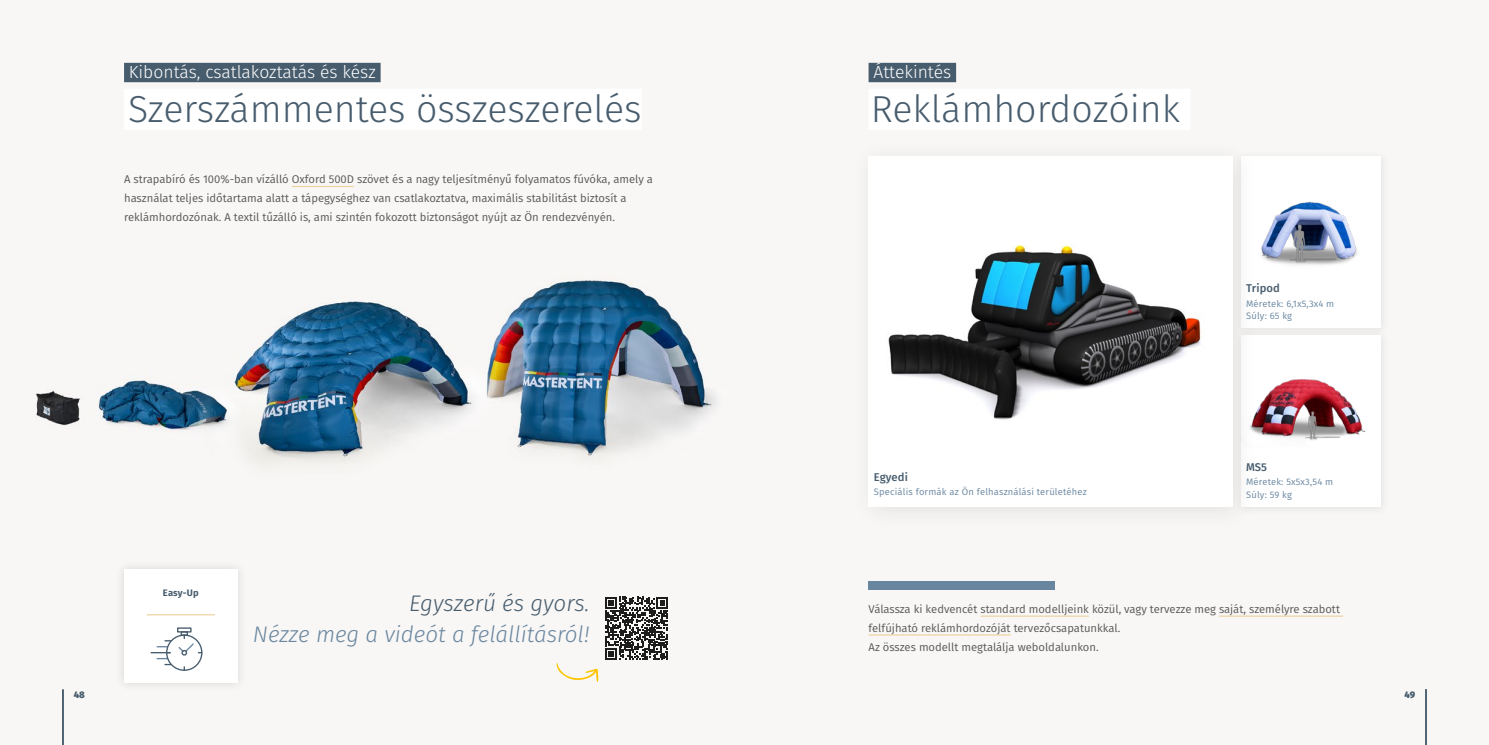
<style>
.page{position:relative;width:1489px;height:745px;background:#fff}
.page>*{position:absolute;margin:0;border:0;box-sizing:border-box;transform-origin:0 0}
.t1{font:300 37.5px "Fira Sans";color:#475c6d}
.t2{font:italic 300 22.5px "Fira Sans";color:#6986a0}
.t3{font:italic 300 22.5px "Fira Sans";color:#475c6d}
.t4{font:300 17.5px "Fira Sans";color:#fff}
.t5{font:11.25px/18.8px "Fira Sans";color:#575756}
.t6{font:500 11.25px "Fira Sans";letter-spacing:.01em;color:#475c6d}
.t7{font:9.38px/12.5px "Fira Sans";letter-spacing:.02em;color:#6986a0}
.t8{font:700 9.38px "Fira Sans";letter-spacing:.01em;color:#475c6d}
.t9{font:900 9.38px "Fira Sans";color:#475c6d}
</style>
<div class="page">
<img style="left:31px;top:62px;width:1396px;height:682px">
<svg style="left:556px;top:662px;width:42px;height:19px"></svg>
<div style="left:124px;top:63px;width:256px;height:19px;background:#475c6d"></div>
<div style="left:124px;top:89px;width:517px;height:41px;background:#fff"></div>
<div style="left:114px;top:559px;width:133px;height:133px;background:#f2f1ef"></div>
<div style="left:124px;top:569px;width:113px;height:113px;background:#fff"></div>
<div style="left:177px;top:627px;width:14px;height:5px;border:1px solid #475c6d"></div>
<svg style="left:151px;top:640px;width:20px;height:24px"></svg>
<svg style="left:167px;top:634px;width:35px;height:35px"></svg>
<div style="left:166px;top:634px;width:36px;height:36px;border:1px solid #475c6d;border-radius:50%"></div>
<svg style="left:177px;top:630px;width:25px;height:25px"></svg>
<hr style="left:147px;top:613px;width:68px;height:2px;background:#ecd3a3">
<svg style="left:605px;top:596px;width:63px;height:63px"></svg>
<div style="left:1233px;top:149px;width:157px;height:188px;background:#1d1d1b;opacity:.1"></div>
<div style="left:1240px;top:156px;width:140px;height:172px;background:#fff"></div>
<div style="left:1233px;top:327px;width:157px;height:188px;background:#1d1d1b;opacity:.1"></div>
<div style="left:1240px;top:334px;width:140px;height:172px;background:#fff"></div>
<div style="left:849px;top:138px;width:409px;height:394px;background:#f5f4f2"></div>
<div style="left:868px;top:156px;width:364px;height:350px;background:#fff"></div>
<img style="left:1240px;top:170px;width:118px;height:104px">
<img style="left:1240px;top:339px;width:126px;height:113px">
<img style="left:888px;top:245px;width:313px;height:175px">
<div style="left:868px;top:63px;width:88px;height:19px;background:#475c6d"></div>
<div style="left:868px;top:89px;width:322px;height:41px;background:#fff"></div>
<div style="left:868px;top:580px;width:186px;height:9px;background:#6986a0"></div>
<hr style="left:980px;top:615px;width:108px;height:1px;background:#ecd3a3">
<hr style="left:1218px;top:615px;width:124px;height:1px;background:#ecd3a3">
<hr style="left:868px;top:634px;width:142px;height:1px;background:#ecd3a3">
<hr style="left:292px;top:186px;width:62px;height:1px;background:#ecd3a3">
<hr style="left:62px;top:688px;width:2px;height:56px;background:#475c6d">
<hr style="left:1424px;top:688px;width:2px;height:56px;background:#475c6d">
<h3 class="t4" style="left:129px;top:60px;width:248px">Kibontás, csatlakoztatás és kész</h3>
<h1 class="t1" style="left:128px;top:82px;width:515px">Szerszámmentes összeszerelés</h1>
<p class="t5" style="left:124px;top:170px;width:530px">A strapabíró és 100%-ban vízálló Oxford 500D szövet és a nagy teljesítményű folyamatos fúvóka, amely a használat teljes időtartama alatt a tápegységhez van csatlakoztatva, maximális stabilitást biztosít a reklámhordozónak. A textil tűzálló is, ami szintén fokozott biztonságot nyújt az Ön rendezvényén.</p>
<p class="t8" style="left:163px;top:585px;width:37px">Easy-Up</p>
<h2 class="t3" style="left:409px;top:587px;width:182px">Egyszerű és gyors.</h2>
<h2 class="t2" style="left:253px;top:618px;width:338px">Nézze meg a videót a felállításról!</h2>
<h3 class="t4" style="left:873px;top:60px;width:79px">Áttekintés</h3>
<h1 class="t1" style="left:870px;top:82px;width:311px">Reklámhordozóink</h1>
<p class="t6" style="left:873px;top:467px;width:36px">Egyedi</p>
<p class="t7" style="left:873px;top:485px;width:214px">Speciális formák az Ön felhasználási területéhez</p>
<p class="t6" style="left:1245px;top:279px;width:35px">Tripod</p>
<p class="t7" style="left:1245px;top:297px;width:90px">Méretek: 6,1x5,3x4 m<br>Súly: 65 kg</p>
<p class="t6" style="left:1245px;top:457px;width:23px">MS5</p>
<p class="t7" style="left:1245px;top:475px;width:89px">Méretek: 5x5x3,54 m<br>Súly: 59 kg</p>
<p class="t5" style="left:868px;top:599px;width:473px">Válassza ki kedvencét standard modelljeink közül, vagy tervezze meg saját, személyre szabott felfújható reklámhordozóját tervezőcsapatunkkal.<br>Az összes modellt megtalálja weboldalunkon.</p>
<p class="t9" style="left:74px;top:686px;width:13px">48</p>
<p class="t9" style="left:1404px;top:685px;width:12px">49</p>
</div>
